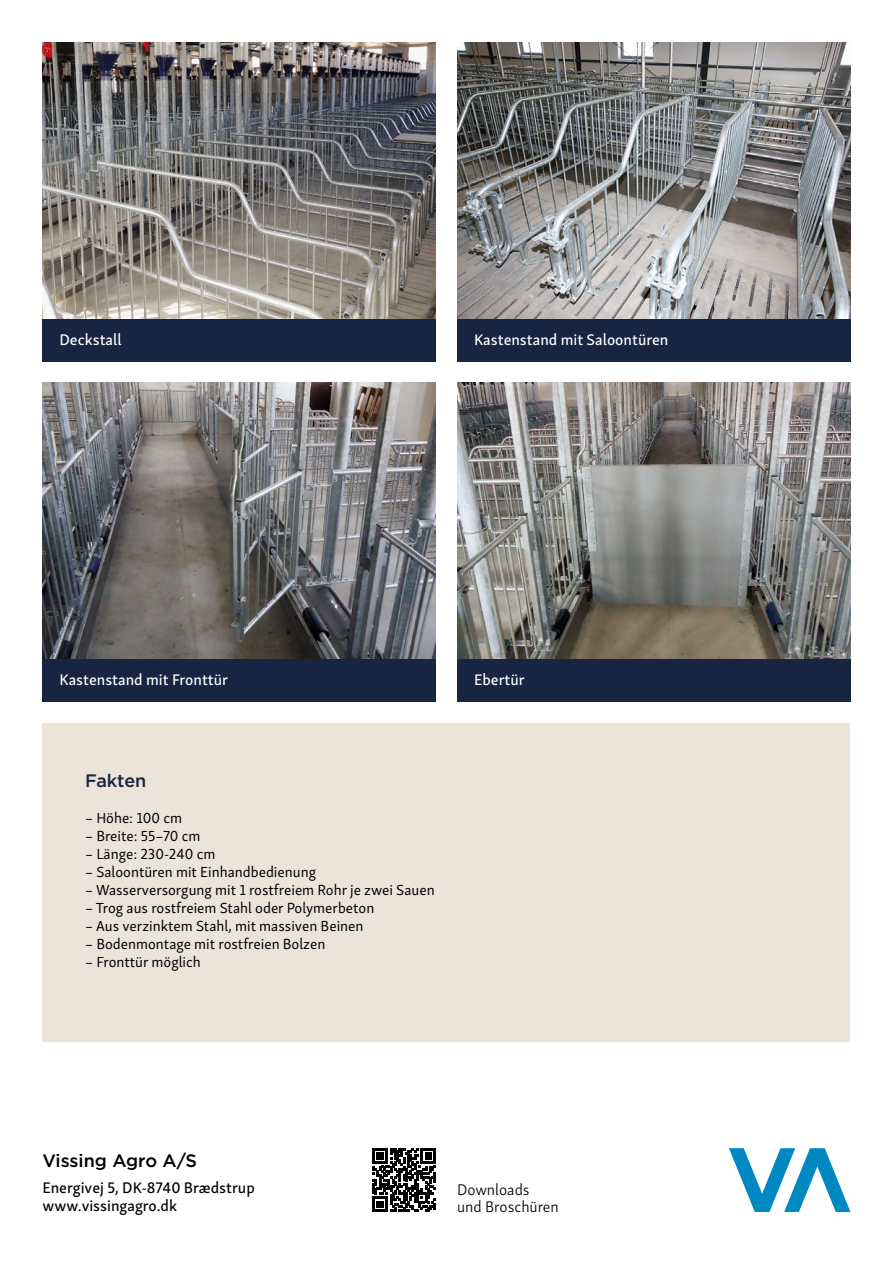
<style>
.page{position:relative;width:893px;height:1263px;background:#fff}
.page>*{position:absolute;margin:0;border:0;box-sizing:border-box;transform-origin:0 0}
.t1{font:500 18px "Gotham";color:#000}
.t2{font:500 18px "Gotham";letter-spacing:-.01em;color:#172543}
.t3{font:15.75px "Skolar Sans Latn Me";color:#fff}
.t4{font:15.75px/18px "Skolar Sans Latn Me";color:#000}
.t5{font:300 15.75px/16.5px "Skolar Sans Latn";color:#000}
.t6{font:15px "Skolar Sans Latn";color:#000}
</style>
<div class="page">
<div style="left:43px;top:723px;width:807px;height:319px;background:#ece3d9"></div>
<img style="left:43px;top:43px;width:393px;height:276px">
<img style="left:457px;top:43px;width:393px;height:276px">
<img style="left:457px;top:383px;width:393px;height:276px">
<img style="left:43px;top:383px;width:393px;height:276px">
<div style="left:43px;top:319px;width:393px;height:42px;background:#172543"></div>
<div style="left:457px;top:319px;width:393px;height:42px;background:#172543"></div>
<div style="left:457px;top:659px;width:393px;height:43px;background:#172543"></div>
<div style="left:43px;top:659px;width:393px;height:43px;background:#172543"></div>
<svg style="left:729px;top:1148px;width:121px;height:64px"></svg>
<svg style="left:372px;top:1148px;width:64px;height:64px"></svg>
<p class="t3" style="left:60px;top:327px;width:64px">Deckstall</p>
<p class="t3" style="left:474px;top:327px;width:196px">Kastenstand mit Saloontüren</p>
<p class="t3" style="left:60px;top:667px;width:170px">Kastenstand mit Fronttür</p>
<p class="t3" style="left:474px;top:667px;width:52px">Ebertür</p>
<p class="t2" style="left:85px;top:770px;width:63px">Fakten</p>
<p class="t6" style="left:85px;top:806px;width:99px">– Höhe: 100 cm</p>
<p class="t6" style="left:85px;top:824px;width:117px">– Breite: 55–70 cm</p>
<p class="t6" style="left:85px;top:842px;width:132px">– Länge: 230-240 cm</p>
<p class="t6" style="left:85px;top:860px;width:233px">– Saloontüren mit Einhandbedienung</p>
<p class="t6" style="left:85px;top:878px;width:351px">– Wasserversorgung mit 1 rostfreiem Rohr je zwei Sauen</p>
<p class="t6" style="left:85px;top:896px;width:291px">– Trog aus rostfreiem Stahl oder Polymerbeton</p>
<p class="t6" style="left:85px;top:914px;width:280px">– Aus verzinktem Stahl, mit massiven Beinen</p>
<p class="t6" style="left:85px;top:932px;width:242px">– Bodenmontage mit rostfreien Bolzen</p>
<p class="t6" style="left:85px;top:950px;width:117px">– Fronttür möglich</p>
<p class="t1" style="left:43px;top:1150px;width:156px">Vissing Agro A/S</p>
<p class="t4" style="left:43px;top:1177px;width:214px">Energivej 5, DK-8740 Brædstrup www.vissingagro.dk</p>
<p class="t5" style="left:457px;top:1181px;width:103px">Downloads<br>und Broschüren</p>
</div>
